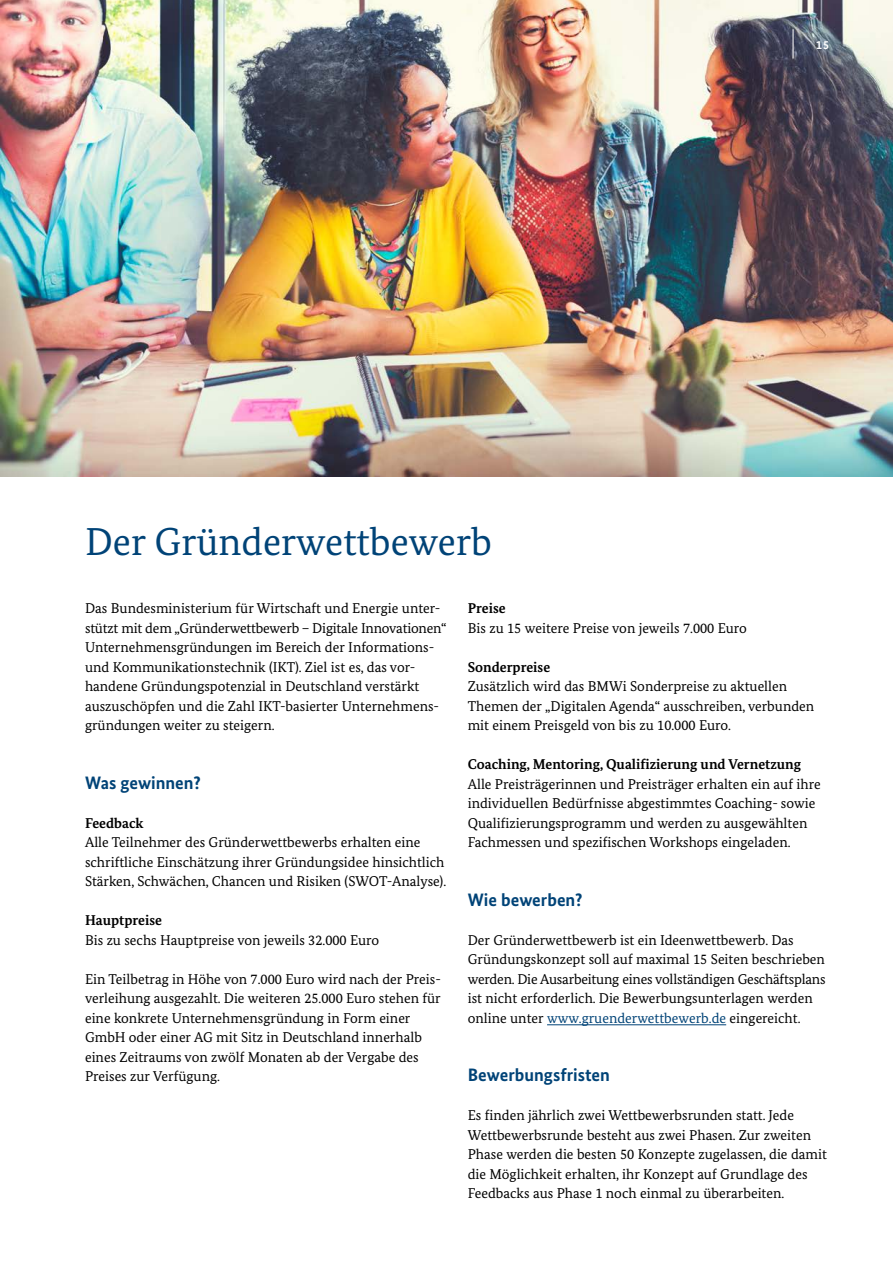
<style>
.page{position:relative;width:893px;height:1263px;background:#fff}
.page>*{position:absolute;margin:0;border:0;box-sizing:border-box;transform-origin:0 0}
.t1{font:39px "Bundes Serif";color:#004377}
.t2{font:700 18px "Bundes Sans";color:#004377}
.t3{font:14.25px/19.5px "Bundes Serif";color:#000}
.t4{font:700 14.25px "Bundes Serif";color:#000}
.t5{font:700 12px "Bundes Sans";color:#fff}
.s1{color:#004377}
</style>
<div class="page">
<img style="left:0;top:0;width:893px;height:477px">
<hr style="left:793px;top:29px;width:1px;height:30px;background:#fff">
<hr style="left:547px;top:1024px;width:179px;height:1px;background:#004377">
<h2 class="t1" style="left:85px;top:518px;width:408px">Der Gründerwettbewerb</h2>
<p class="t5" style="left:816px;top:37px;width:15px">15</p>
<p class="t3" style="left:85px;top:599px;width:363px">Das Bundesministerium für Wirtschaft und Energie unter&shy;stützt mit dem „Gründerwettbewerb – Digitale Innovationen“ Unternehmensgründungen im Bereich der Informations&shy;und Kommunikationstechnik (IKT). Ziel ist es, das vor&shy;handene Gründungspotenzial in Deutschland verstärkt auszuschöpfen und die Zahl IKT-basierter Unternehmens&shy;gründungen weiter zu steigern.</p>
<h3 class="t2" style="left:85px;top:772px;width:117px">Was gewinnen?</h3>
<p class="t4" style="left:85px;top:814px;width:60px">Feedback</p>
<p class="t3" style="left:85px;top:833px;width:363px">Alle Teilnehmer des Gründerwettbewerbs erhalten eine schriftliche Einschätzung ihrer Gründungsidee hinsichtlich<br>Stärken, Schwächen, Chancen und Risiken (SWOT-Analyse).</p>
<p class="t4" style="left:85px;top:912px;width:78px">Hauptpreise</p>
<p class="t3" style="left:85px;top:930px;width:296px">Bis zu sechs Hauptpreise von jeweils 32.000 Euro</p>
<p class="t3" style="left:85px;top:969px;width:357px">Ein Teilbetrag in Höhe von 7.000 Euro wird nach der Preis&shy;verleihung ausgezahlt. Die weiteren 25.000 Euro stehen für eine konkrete Unternehmensgründung in Form einer GmbH oder einer AG mit Sitz in Deutschland innerhalb eines Zeitraums von zwölf Monaten ab der Vergabe des Preises zur Verfügung.</p>
<p class="t4" style="left:468px;top:600px;width:39px">Preise</p>
<p class="t3" style="left:468px;top:618px;width:281px">Bis zu 15 weitere Preise von jeweils 7.000 Euro</p>
<p class="t4" style="left:468px;top:658px;width:84px">Sonderpreise</p>
<p class="t3" style="left:468px;top:677px;width:348px">Zusätzlich wird das BMWi Sonderpreise zu aktuellen<br>Themen der „Digitalen Agenda“ ausschreiben, verbunden mit einem Preisgeld von bis zu 10.000 Euro.</p>
<p class="t4" style="left:468px;top:756px;width:335px">Coaching, Mentoring, Qualifizierung und Vernetzung</p>
<p class="t3" style="left:468px;top:774px;width:354px">Alle Preisträgerinnen und Preisträger erhalten ein auf ihre individuellen Bedürfnisse abgestimmtes Coaching- sowie Qualifizierungsprogramm und werden zu ausgewählten Fachmessen und spezifischen Workshops eingeladen.</p>
<h3 class="t2" style="left:468px;top:889px;width:116px">Wie bewerben?</h3>
<p class="t3" style="left:468px;top:930px;width:359px">Der Gründerwettbewerb ist ein Ideenwettbewerb. Das Gründungskonzept soll auf maximal 15 Seiten beschrieben werden. Die Ausarbeitung eines vollständigen Geschäftsplans ist nicht erforderlich. Die Bewerbungsunterlagen werden online unter <span class="s1">www.gruenderwettbewerb.de</span> eingereicht.</p>
<h3 class="t2" style="left:468px;top:1064px;width:144px">Bewerbungsfristen</h3>
<p class="t3" style="left:468px;top:1106px;width:361px">Es finden jährlich zwei Wettbewerbsrunden statt. Jede Wettbewerbsrunde besteht aus zwei Phasen. Zur zweiten Phase werden die besten 50 Konzepte zugelassen, die damit die Möglichkeit erhalten, ihr Konzept auf Grundlage des Feedbacks aus Phase 1 noch einmal zu überarbeiten.</p>
</div>
